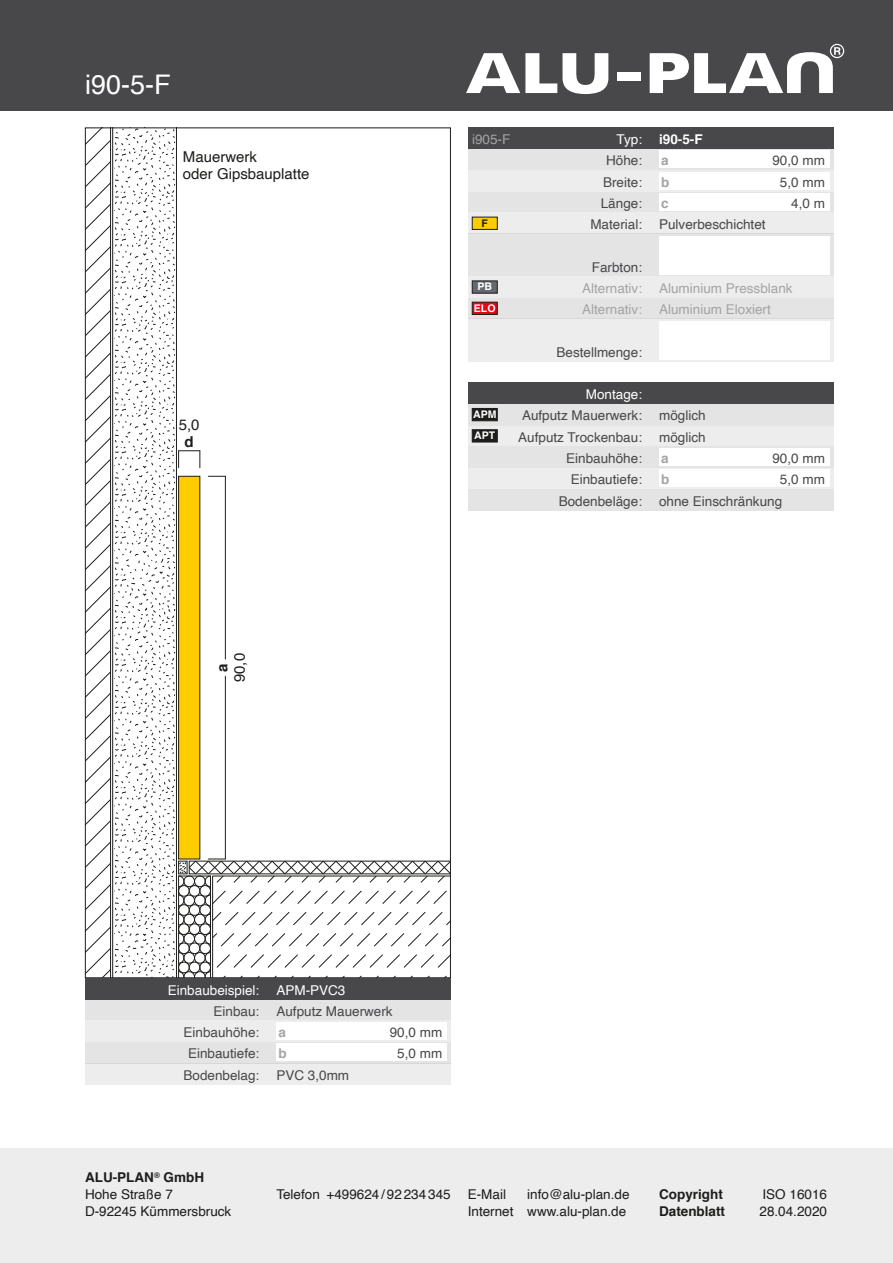
<style>
.page{position:relative;width:893px;height:1263px;background:#fff}
.page>*{position:absolute;margin:0;border:0;box-sizing:border-box;transform-origin:0 0}
.t1{font:27px "Helvetica";color:#fff}
.t2{font:15px/17px "Helvetica";color:#1d1d1b}
.t3{font:700 15px "Helvetica";color:#1d1d1b}
.t4{font:13.5px "Helvetica";color:#48484a}
.t5{font:13.5px/17px "Helvetica";color:#1d1d1b}
.t6{font:13.5px "Helvetica";color:#a4a4a6}
.t7{font:13.5px "Helvetica";color:#fff}
.t8{font:700 13.5px "Helvetica";color:#1d1d1b}
.t9{font:700 13.5px "Helvetica";color:#a4a4a6}
.t10{font:700 13.5px "Helvetica";color:#fff}
.t11{font:13.5px "Helvetica";color:#a4a4a7}
.t12{font:700 10.5px/21.3px "Helvetica";color:#fff}
.t13{font:700 10.5px "Helvetica";color:#1d1d1b}
.s1{font-weight:700}
</style>
<div class="page">
<div style="left:0;top:1148px;width:893px;height:115px;background:#ededee"></div>
<div style="left:0;top:0;width:893px;height:111px;background:#48484a"></div>
<svg style="left:87px;top:130px;width:362px;height:846px"></svg>
<div style="left:468px;top:425px;width:365px;height:21px;background:#ededee"></div>
<div style="left:468px;top:404px;width:365px;height:21px;background:#e4e4e5"></div>
<div style="left:468px;top:489px;width:365px;height:21px;background:#e4e4e5"></div>
<div style="left:468px;top:468px;width:365px;height:21px;background:#ededee"></div>
<div style="left:659px;top:470px;width:170px;height:17px;background:#fff"></div>
<div style="left:468px;top:446px;width:365px;height:22px;background:#e4e4e5"></div>
<div style="left:659px;top:449px;width:170px;height:17px;background:#fff"></div>
<div style="left:468px;top:383px;width:365px;height:21px;background:#48484a"></div>
<div style="left:85px;top:999px;width:366px;height:21px;background:#e4e4e5"></div>
<svg style="left:85px;top:1020px;width:366px;height:64px"></svg>
<div style="left:276px;top:1023px;width:170px;height:17px;background:#fff"></div>
<div style="left:85px;top:978px;width:366px;height:21px;background:#48484a"></div>
<div style="left:468px;top:191px;width:365px;height:22px;background:#e4e4e5"></div>
<div style="left:659px;top:193px;width:170px;height:17px;background:#fff"></div>
<div style="left:468px;top:170px;width:365px;height:21px;background:#ededee"></div>
<div style="left:659px;top:172px;width:170px;height:17px;background:#fff"></div>
<div style="left:468px;top:149px;width:365px;height:21px;background:#e4e4e5"></div>
<div style="left:659px;top:151px;width:170px;height:17px;background:#fff"></div>
<div style="left:468px;top:128px;width:365px;height:21px;background:#48484a"></div>
<svg style="left:468px;top:213px;width:365px;height:148px"></svg>
<div style="left:472px;top:408px;width:25px;height:13px;background:#1d1d1b;border:1px solid #1d1d1b"></div>
<div style="left:472px;top:429px;width:25px;height:13px;background:#1d1d1b;border:1px solid #1d1d1b"></div>
<div style="left:472px;top:217px;width:25px;height:13px;background:#fc0;border:1px solid #1d1d1b"></div>
<div style="left:472px;top:281px;width:25px;height:12px;background:#65686f;border:1px solid #1d1d1b"></div>
<div style="left:472px;top:302px;width:25px;height:13px;background:#e30614;border:1px solid #1d1d1b"></div>
<svg style="left:650px;top:44px;width:194px;height:49px"></svg>
<div style="left:617px;top:72px;width:23px;height:9px;background:#fff"></div>
<svg style="left:466px;top:53px;width:142px;height:41px"></svg>
<h1 class="t1" style="left:85px;top:63px;width:87px">i90-5-F</h1>
<p class="t2" style="left:183px;top:148px;width:128px">Mauerwerk<br>oder Gipsbauplatte</p>
<p class="t2" style="left:179px;top:416px;width:22px">5,0</p>
<p class="t3" style="left:185px;top:429px;width:11px">d</p>
<p class="t3" style="left:210px;top:672px;width:10px;rotate:-90deg">a</p>
<p class="t2" style="left:231px;top:682px;width:31px;rotate:-90deg">90,0</p>
<p class="t11" style="left:472px;top:129px;width:40px">i905-F</p>
<p class="t7" style="left:617px;top:129px;width:27px">Typ:</p>
<p class="t10" style="left:659px;top:128px;width:45px">i90-5-F</p>
<p class="t4" style="left:606px;top:150px;width:38px">Höhe:</p>
<p class="t9" style="left:661px;top:150px;width:9px">a</p>
<p class="t4" style="left:772px;top:150px;width:54px">90,0 mm</p>
<p class="t4" style="left:603px;top:171px;width:41px">Breite:</p>
<p class="t9" style="left:661px;top:171px;width:10px">b</p>
<p class="t4" style="left:780px;top:171px;width:47px">5,0 mm</p>
<p class="t4" style="left:601px;top:193px;width:43px">Länge:</p>
<p class="t9" style="left:661px;top:192px;width:9px">c</p>
<p class="t4" style="left:791px;top:193px;width:35px">4,0 m</p>
<p class="t13" style="left:482px;top:214px;width:8px">F</p>
<p class="t4" style="left:590px;top:214px;width:53px">Material:</p>
<p class="t4" style="left:659px;top:214px;width:108px">Pulverbeschichtet</p>
<p class="t4" style="left:592px;top:256px;width:52px">Farbton:</p>
<p class="t12" style="left:474px;top:276px;width:23px;text-align:center">PB<br>ELO</p>
<p class="t6" style="left:582px;top:278px;width:62px">Alternativ:</p>
<p class="t6" style="left:582px;top:299px;width:62px">Alternativ:</p>
<p class="t6" style="left:659px;top:278px;width:135px">Aluminium Pressblank</p>
<p class="t6" style="left:659px;top:299px;width:113px">Aluminium Eloxiert</p>
<p class="t12" style="left:473px;top:404px;width:25px">APM<br>APT</p>
<p class="t4" style="left:556px;top:341px;width:87px">Bestellmenge:</p>
<p class="t7" style="left:586px;top:384px;width:58px">Montage:</p>
<p class="t4" style="left:518px;top:427px;width:125px">Aufputz Trockenbau:</p>
<p class="t4" style="left:659px;top:427px;width:48px">möglich</p>
<p class="t4" style="left:522px;top:405px;width:122px">Aufputz Mauerwerk:</p>
<p class="t4" style="left:659px;top:405px;width:48px">möglich</p>
<p class="t4" style="left:566px;top:448px;width:77px">Einbauhöhe:</p>
<p class="t9" style="left:661px;top:447px;width:9px">a</p>
<p class="t4" style="left:772px;top:448px;width:54px">90,0 mm</p>
<p class="t4" style="left:571px;top:469px;width:73px">Einbautiefe:</p>
<p class="t9" style="left:661px;top:469px;width:10px">b</p>
<p class="t4" style="left:780px;top:469px;width:47px">5,0 mm</p>
<p class="t4" style="left:559px;top:490px;width:85px">Bodenbeläge:</p>
<p class="t4" style="left:659px;top:490px;width:125px">ohne Einschränkung</p>
<p class="t7" style="left:168px;top:979px;width:93px">Einbaubeispiel:</p>
<p class="t4" style="left:214px;top:1001px;width:47px">Einbau:</p>
<p class="t7" style="left:276px;top:979px;width:71px">APM-PVC3</p>
<p class="t4" style="left:276px;top:1001px;width:118px">Aufputz Mauerwerk</p>
<p class="t4" style="left:184px;top:1022px;width:77px">Einbauhöhe:</p>
<p class="t9" style="left:279px;top:1021px;width:9px">a</p>
<p class="t4" style="left:390px;top:1022px;width:54px">90,0 mm</p>
<p class="t4" style="left:188px;top:1043px;width:73px">Einbautiefe:</p>
<p class="t9" style="left:279px;top:1043px;width:10px">b</p>
<p class="t4" style="left:397px;top:1043px;width:47px">5,0 mm</p>
<p class="t4" style="left:184px;top:1064px;width:77px">Bodenbelag:</p>
<p class="t4" style="left:276px;top:1064px;width:74px">PVC 3,0mm</p>
<p class="t5" style="left:85px;top:1169px;width:148px"><span class="s1">ALU-PLAN</span><sup>®</sup> <span class="s1">GmbH<br></span>Hohe Straße 7<br>D-92245 Kümmersbruck</p>
<p class="t5" style="left:276px;top:1186px;width:176px">Telefon +499624 /92234345</p>
<p class="t8" style="left:659px;top:1183px;width:65px">Copyright</p>
<p class="t5" style="left:762px;top:1186px;width:66px">ISO 16016</p>
<p class="t8" style="left:659px;top:1200px;width:68px">Datenblatt</p>
<p class="t5" style="left:759px;top:1203px;width:69px">28.04.2020</p>
<p class="t5" style="left:468px;top:1186px;width:163px;text-align:right">info@alu-plan.de<br>Internet www.alu-plan.de</p>
<p class="t5" style="left:468px;top:1186px;width:40px">E-Mail</p>
</div>
